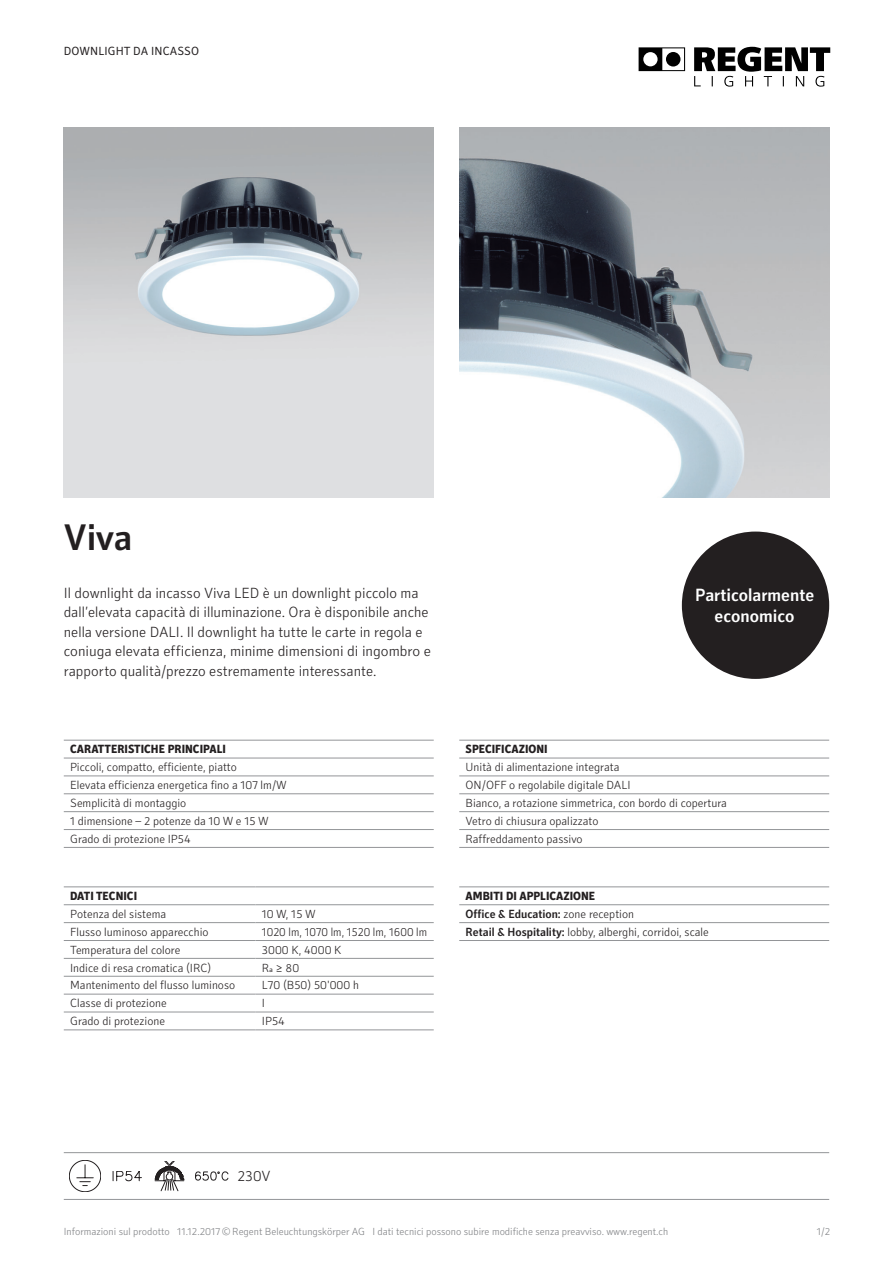
<style>
.page{position:relative;width:893px;height:1263px;background:#fff}
.page>*{position:absolute;margin:0;border:0;box-sizing:border-box;transform-origin:0 0}
.t1{font:500 37.5px "Secca";color:#231f20}
.t2{font:500 18px/21.6px "Secca";color:#fff;text-align:center}
.t3{font:300 15px/19.5px "Secca";color:#231f20}
.t4{font:300 12px/17.9px "Secca";color:#231f20}
.t5{font:800 12px "Secca";color:#231f20}
.t6{font:300 12px "Secca";color:#231f20;scale:.96 1}
.t7{font:12px "Secca";letter-spacing:.01em;color:#231f20}
.t8{font:300 10.5px "Secca";color:#808285}
.s1{font-weight:800}
.s2{font-weight:500}
</style>
<div class="page">
<svg style="left:639px;top:47px;width:191px;height:40px"></svg>
<hr style="left:64px;top:1152px;width:765px;height:1px;background:#939598">
<hr style="left:64px;top:1199px;width:765px;height:1px;background:#939598">
<svg style="left:69px;top:1160px;width:32px;height:32px"></svg>
<svg style="left:113px;top:1171px;width:29px;height:10px"></svg>
<svg style="left:155px;top:1161px;width:29px;height:30px"></svg>
<svg style="left:195px;top:1171px;width:33px;height:9px"></svg>
<img style="left:64px;top:128px;width:370px;height:369px">
<img style="left:459px;top:128px;width:370px;height:369px">
<hr style="left:459px;top:740px;width:370px;height:1px;background:#939598">
<hr style="left:459px;top:758px;width:370px;height:1px;background:#939598">
<hr style="left:459px;top:776px;width:370px;height:1px;background:#939598">
<hr style="left:459px;top:793px;width:370px;height:1px;background:#939598">
<hr style="left:459px;top:811px;width:370px;height:1px;background:#939598">
<hr style="left:459px;top:829px;width:370px;height:1px;background:#939598">
<hr style="left:459px;top:847px;width:370px;height:1px;background:#939598">
<hr style="left:64px;top:887px;width:192px;height:1px;background:#939598">
<hr style="left:256px;top:887px;width:178px;height:1px;background:#939598">
<hr style="left:64px;top:904px;width:192px;height:1px;background:#939598">
<hr style="left:256px;top:904px;width:178px;height:1px;background:#939598">
<hr style="left:64px;top:922px;width:192px;height:1px;background:#939598">
<hr style="left:256px;top:922px;width:178px;height:1px;background:#939598">
<hr style="left:64px;top:940px;width:192px;height:1px;background:#939598">
<hr style="left:256px;top:940px;width:178px;height:1px;background:#939598">
<hr style="left:64px;top:958px;width:192px;height:1px;background:#939598">
<hr style="left:256px;top:958px;width:178px;height:1px;background:#939598">
<hr style="left:64px;top:976px;width:192px;height:1px;background:#939598">
<hr style="left:256px;top:976px;width:178px;height:1px;background:#939598">
<hr style="left:64px;top:994px;width:192px;height:1px;background:#939598">
<hr style="left:256px;top:994px;width:178px;height:1px;background:#939598">
<hr style="left:64px;top:1012px;width:192px;height:1px;background:#939598">
<hr style="left:256px;top:1012px;width:178px;height:1px;background:#939598">
<hr style="left:64px;top:1029px;width:192px;height:1px;background:#939598">
<hr style="left:256px;top:1029px;width:178px;height:1px;background:#939598">
<hr style="left:459px;top:887px;width:370px;height:1px;background:#939598">
<hr style="left:459px;top:904px;width:370px;height:1px;background:#939598">
<hr style="left:459px;top:922px;width:370px;height:1px;background:#939598">
<hr style="left:459px;top:940px;width:370px;height:1px;background:#939598">
<hr style="left:64px;top:740px;width:370px;height:1px;background:#939598">
<hr style="left:64px;top:758px;width:370px;height:1px;background:#939598">
<hr style="left:64px;top:776px;width:370px;height:1px;background:#939598">
<hr style="left:64px;top:793px;width:370px;height:1px;background:#939598">
<hr style="left:64px;top:811px;width:370px;height:1px;background:#939598">
<hr style="left:64px;top:829px;width:370px;height:1px;background:#939598">
<hr style="left:64px;top:847px;width:370px;height:1px;background:#939598">
<div style="left:682px;top:531px;width:147px;height:148px;background:#231f20;border-radius:50%"></div>
<p class="t7" style="left:64px;top:44px;width:137px">DOWNLIGHT DA INCASSO</p>
<h1 class="t1" style="left:64px;top:516px;width:70px">Viva</h1>
<p class="t3" style="left:64px;top:584px;width:369px">Il downlight da incasso Viva LED è un downlight piccolo ma dall’elevata capacità di illuminazione. Ora è disponibile anche nella versione DALI. Il downlight ha tutte le carte in regola e coniuga elevata efficienza, minime dimensioni di ingombro e rapporto qualità/prezzo estremamente interessante.</p>
<p class="t5" style="left:70px;top:742px;width:157px">CARATTERISTICHE PRINCIPALI</p>
<p class="t4" style="left:70px;top:759px;width:218px">Piccoli, compatto, efficiente, piatto<br>Elevata efficienza energetica fino a 107 lm/W Semplicità di montaggio<br>1 dimensione – 2 potenze da 10 W e 15 W Grado di protezione IP54</p>
<p class="t5" style="left:70px;top:889px;width:68px">DATI TECNICI</p>
<p class="t4" style="left:70px;top:905px;width:98px">Potenza del sistema</p>
<p class="t4" style="left:262px;top:905px;width:55px">10 W, 15 W</p>
<p class="t4" style="left:70px;top:923px;width:140px">Flusso luminoso apparecchio</p>
<p class="t6" style="left:262px;top:925px;width:174px">1020 lm, 1070 lm, 1520 lm, 1600 lm</p>
<p class="t4" style="left:70px;top:941px;width:112px">Temperatura del colore</p>
<p class="t4" style="left:262px;top:941px;width:81px">3000 K, 4000 K</p>
<p class="t4" style="left:70px;top:959px;width:143px">Indice di resa cromatica (IRC)</p>
<p class="t4" style="left:262px;top:959px;width:39px">Ra ≥ 80</p>
<p class="t4" style="left:70px;top:977px;width:167px">Mantenimento del flusso luminoso</p>
<p class="t4" style="left:262px;top:977px;width:99px">L70 (B50) 50'000 h</p>
<p class="t4" style="left:70px;top:995px;width:98px">Classe di protezione</p>
<p class="t4" style="left:262px;top:995px;width:5px">I</p>
<p class="t4" style="left:70px;top:1013px;width:96px">Grado di protezione</p>
<p class="t4" style="left:262px;top:1013px;width:25px">IP54</p>
<h2 class="t2" style="left:695px;top:585px;width:121px">Particolarmente economico</h2>
<p class="t5" style="left:466px;top:742px;width:83px">SPECIFICAZIONI</p>
<p class="t4" style="left:466px;top:759px;width:263px">Unità di alimentazione integrata<br>ON/OFF o regolabile digitale DALI<br>Bianco, a rotazione simmetrica, con bordo di copertura Vetro di chiusura opalizzato<br>Raffreddamento passivo</p>
<p class="t4" style="left:466px;top:887px;width:245px"><span class="s1">AMBITI DI APPLICAZIONE<br></span><span class="s2">Office &amp; Education:</span> zone reception<br><span class="s2">Retail &amp; Hospitality:</span> lobby, alberghi, corridoi, scale</p>
<p class="t3" style="left:237px;top:1166px;width:35px">230V</p>
<p class="t8" style="left:64px;top:1225px;width:606px">Informazioni sul prodotto 11.12.2017 © Regent Beleuchtungskörper AG I dati tecnici possono subire modifiche senza preavviso. www.regent.ch</p>
<p class="t8" style="left:817px;top:1225px;width:15px">1/2</p>
</div>
